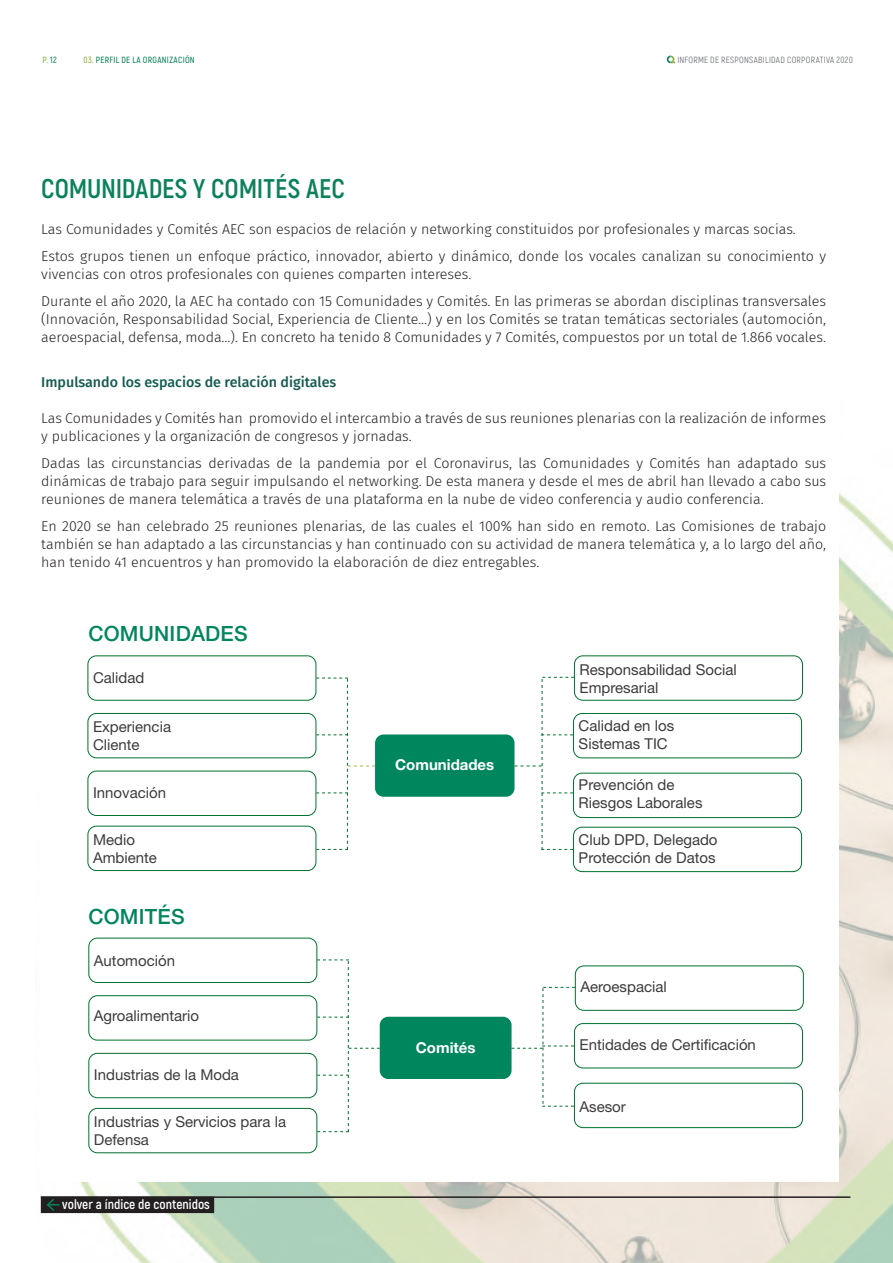
<style>
.page{position:relative;width:893px;height:1263px;background:#fff}
.page>*{position:absolute;margin:0;border:0;box-sizing:border-box;transform-origin:0 0}
.CN__Left_-_subtítulo{font:700 27px "Akrobat";letter-spacing:-.005em;color:#0b815b}
.txt_general{font:500 21px "Helvetica Neue LT Std";letter-spacing:.01em;color:#00865d}
.listado{font:15px/18px "Helvetica Neue LT Std";color:#3c3c3d}
.subtitulos{font:700 15px "Helvetica Neue LT Std";color:#fff}
.Texto_general{font:300 14.25px/18px "Fira Sans";color:#231f20;text-align:justify}
.t1{font:500 14.25px "Fira Sans";color:#145c50}
.t2{font:700 13.5px "Akrobat";color:#fff}
.H4__Left_-_sección{font:9px "Akrobat";letter-spacing:.035em;color:#696c70}
.H4__Left_-_sección-2{font:600 9px "Akrobat";letter-spacing:.03em;color:#0b815b}
.H4__Left_-_sección-3{font:600 9px "Akrobat";color:#88af3e}
.s1{color:#0b815b}
.s2{color:#88af3e}
</style>
<div class="page">
<img style="left:40px;top:493px;width:853px;height:770px">
<div style="left:41px;top:597px;width:798px;height:585px;background:#fff"></div>
<div style="left:29px;top:153px;width:810px;height:453px;background:#fff"></div>
<div style="left:41px;top:1196px;width:173px;height:17px;background:#231f20"></div>
<svg style="left:46px;top:1199px;width:13px;height:12px"></svg>
<svg style="left:667px;top:56px;width:8px;height:7px"></svg>
<hr style="left:41px;top:1196px;width:809px;height:2px;background:#231f20">
<div style="left:375px;top:734px;width:139px;height:63px;background:#00865d;border-radius:9px"></div>
<div style="left:88px;top:713px;width:228px;height:45px;border:1px solid #01712f;border-radius:9px"></div>
<div style="left:88px;top:655px;width:228px;height:46px;border:1px solid #01712f;border-radius:9px"></div>
<div style="left:88px;top:771px;width:228px;height:45px;border:1px solid #01712f;border-radius:9px"></div>
<div style="left:88px;top:826px;width:228px;height:45px;border:1px solid #01712f;border-radius:9px"></div>
<div style="left:573px;top:713px;width:229px;height:45px;border:1px solid #01712f;border-radius:9px"></div>
<div style="left:573px;top:773px;width:229px;height:45px;border:1px solid #01712f;border-radius:9px"></div>
<div style="left:573px;top:827px;width:229px;height:45px;border:1px solid #01712f;border-radius:9px"></div>
<div style="left:574px;top:655px;width:229px;height:46px;border:1px solid #01712f;border-radius:9px"></div>
<svg style="left:316px;top:678px;width:59px;height:172px"></svg>
<svg style="left:514px;top:677px;width:60px;height:173px"></svg>
<div style="left:380px;top:1017px;width:132px;height:62px;background:#00865d;border-radius:9px"></div>
<div style="left:88px;top:995px;width:229px;height:45px;border:1px solid #01712f;border-radius:9px"></div>
<div style="left:88px;top:938px;width:229px;height:45px;border:1px solid #01712f;border-radius:9px"></div>
<div style="left:88px;top:1053px;width:229px;height:45px;border:1px solid #01712f;border-radius:9px"></div>
<div style="left:88px;top:1108px;width:229px;height:45px;border:1px solid #01712f;border-radius:9px"></div>
<div style="left:574px;top:1023px;width:229px;height:45px;border:1px solid #01712f;border-radius:9px"></div>
<div style="left:574px;top:1083px;width:229px;height:45px;border:1px solid #01712f;border-radius:9px"></div>
<div style="left:575px;top:965px;width:229px;height:46px;border:1px solid #01712f;border-radius:9px"></div>
<svg style="left:317px;top:959px;width:63px;height:173px"></svg>
<svg style="left:512px;top:987px;width:63px;height:120px"></svg>
<p class="H4__Left_-_sección-3" style="left:43px;top:54px;width:16px">P. <span class="s1">12</span></p>
<p class="H4__Left_-_sección-2" style="left:83px;top:54px;width:113px"><span class="s2">03.</span> PERFIL DE LA ORGANIZACIÓN</p>
<p class="H4__Left_-_sección" style="left:677px;top:54px;width:177px">INFORME DE RESPONSABILIDAD CORPORATIVA 2020</p>
<p class="CN__Left_-_subtítulo" style="left:41px;top:172px;width:305px">COMUNIDADES Y COMITÉS AEC</p>
<p class="Texto_general" style="left:41px;top:220px;width:756px">Las Comunidades y Comités AEC son espacios de relación y networking constituidos por profesionales y marcas socias.</p>
<p class="Texto_general" style="left:41px;top:247px;width:786px">Estos grupos tienen un enfoque práctico, innovador, abierto y dinámico, donde los vocales canalizan su conocimiento y vivencias con otros profesionales con quienes comparten intereses.</p>
<p class="Texto_general" style="left:41px;top:292px;width:786px">Durante el año 2020, la AEC ha contado con 15 Comunidades y Comités. En las primeras se abordan disciplinas transversales (Innovación, Responsabilidad Social, Experiencia de Cliente...) y en los Comités se tratan temáticas sectoriales (automoción, aeroespacial, defensa, moda...). En concreto ha tenido 8 Comunidades y 7 Comités, compuestos por un total de 1.866 vocales.</p>
<p class="t1" style="left:41px;top:371px;width:297px">Impulsando los espacios de relación digitales</p>
<p class="Texto_general" style="left:41px;top:409px;width:786px">Las Comunidades y Comités han promovido el intercambio a través de sus reuniones plenarias con la realización de informes y publicaciones y la organización de congresos y jornadas.</p>
<p class="Texto_general" style="left:41px;top:454px;width:786px">Dadas las circunstancias derivadas de la pandemia por el Coronavirus, las Comunidades y Comités han adaptado sus dinámicas de trabajo para seguir impulsando el networking. De esta manera y desde el mes de abril han llevado a cabo sus reuniones de manera telemática a través de una plataforma en la nube de video conferencia y audio conferencia.</p>
<p class="Texto_general" style="left:41px;top:517px;width:786px">En 2020 se han celebrado 25 reuniones plenarias, de las cuales el 100% han sido en remoto. Las Comisiones de trabajo también se han adaptado a las circunstancias y han continuado con su actividad de manera telemática y, a lo largo del año, han tenido 41 encuentros y han promovido la elaboración de diez entregables.</p>
<p class="txt_general" style="left:88px;top:621px;width:161px">COMUNIDADES</p>
<p class="listado" style="left:93px;top:669px;width:53px">Calidad</p>
<p class="listado" style="left:93px;top:717px;width:80px">Experiencia</p>
<p class="listado" style="left:93px;top:735px;width:48px">Cliente</p>
<p class="listado" style="left:93px;top:784px;width:75px">Innovación</p>
<p class="listado" style="left:93px;top:830px;width:43px">Medio</p>
<p class="listado" style="left:93px;top:848px;width:65px">Ambiente</p>
<p class="txt_general" style="left:88px;top:904px;width:98px">COMITÉS</p>
<p class="listado" style="left:94px;top:951px;width:83px">Automoción</p>
<p class="listado" style="left:94px;top:1007px;width:107px">Agroalimentario</p>
<p class="listado" style="left:94px;top:1065px;width:147px">Industrias de la Moda</p>
<p class="listado" style="left:94px;top:1112px;width:194px">Industrias y Servicios para la<br>Defensa</p>
<p class="t2" style="left:62px;top:1196px;width:149px">volver a índice de contenidos</p>
<p class="subtitulos" style="left:395px;top:756px;width:101px">Comunidades</p>
<p class="subtitulos" style="left:416px;top:1038px;width:61px">Comités</p>
<p class="listado" style="left:579px;top:660px;width:159px">Responsabilidad Social<br>Empresarial</p>
<p class="listado" style="left:579px;top:716px;width:97px">Calidad en los</p>
<p class="listado" style="left:579px;top:734px;width:91px">Sistemas TIC</p>
<p class="listado" style="left:579px;top:775px;width:97px">Prevención de</p>
<p class="listado" style="left:579px;top:793px;width:125px">Riesgos Laborales</p>
<p class="listado" style="left:579px;top:830px;width:140px">Club DPD, Delegado<br>Protección de Datos</p>
<p class="listado" style="left:580px;top:977px;width:88px">Aeroespacial</p>
<p class="listado" style="left:579px;top:1035px;width:178px">Entidades de Certificación</p>
<p class="listado" style="left:579px;top:1097px;width:48px">Asesor</p>
</div>
